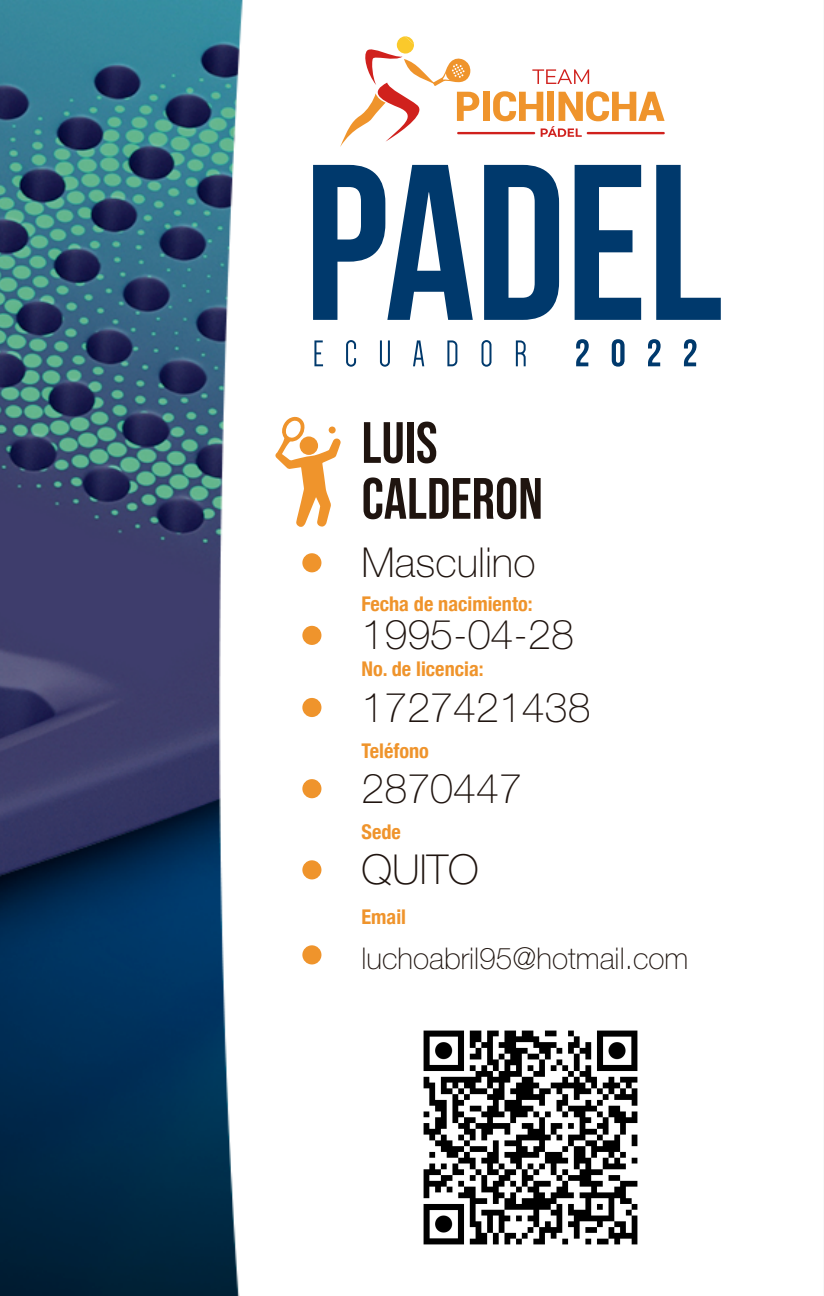
<style>
.page{position:relative;width:824px;height:1296px;background:#fff}
.page>*{position:absolute;margin:0;border:0;box-sizing:border-box;transform-origin:0 0}
.t1{font:58.2px/55.8px "Bebas Neue";color:#1f140f}
.t2{font:100 41.4px/72.6px "Helvetica Neue LT Std";color:#1f140f}
.t3{font:100 30px "Helvetica Neue LT Std";color:#1f140f}
.t4{font:700 condensed 20.4px "Helvetica Neue";color:#ef942c}
</style>
<div class="page">
<img style="left:0;top:0;width:697px;height:1296px">
<svg style="left:313px;top:165px;width:160px;height:155px"></svg>
<svg style="left:484px;top:165px;width:75px;height:155px"></svg>
<svg style="left:574px;top:165px;width:67px;height:155px"></svg>
<svg style="left:656px;top:165px;width:65px;height:155px"></svg>
<svg style="left:314px;top:340px;width:9px;height:26px"></svg>
<svg style="left:346px;top:340px;width:10px;height:27px"></svg>
<svg style="left:380px;top:340px;width:10px;height:27px"></svg>
<svg style="left:413px;top:340px;width:11px;height:26px"></svg>
<svg style="left:447px;top:340px;width:10px;height:26px"></svg>
<svg style="left:481px;top:340px;width:10px;height:27px"></svg>
<svg style="left:516px;top:340px;width:9px;height:26px"></svg>
<svg style="left:576px;top:339px;width:13px;height:27px"></svg>
<svg style="left:611px;top:339px;width:13px;height:28px"></svg>
<svg style="left:648px;top:339px;width:12px;height:27px"></svg>
<svg style="left:684px;top:339px;width:12px;height:27px"></svg>
<svg style="left:275px;top:416px;width:66px;height:111px"></svg>
<div style="left:300px;top:436px;width:18px;height:19px;background:#ef942c;border-radius:50%"></div>
<div style="left:329px;top:427px;width:7px;height:7px;background:#ef942c;border-radius:50%"></div>
<svg style="left:532px;top:69px;width:57px;height:15px"></svg>
<div style="left:482px;top:92px;width:7px;height:29px;background:#ef942c"></div>
<hr style="left:457px;top:132px;width:78px;height:2px;background:#d0211d">
<hr style="left:586px;top:132px;width:79px;height:2px;background:#d0211d">
<svg style="left:493px;top:91px;width:171px;height:46px"></svg>
<svg style="left:340px;top:36px;width:139px;height:111px"></svg>
<div style="left:302px;top:553px;width:19px;height:19px;background:#ef942c;border-radius:50%"></div>
<div style="left:302px;top:626px;width:19px;height:19px;background:#ef942c;border-radius:50%"></div>
<div style="left:302px;top:698px;width:19px;height:19px;background:#ef942c;border-radius:50%"></div>
<div style="left:302px;top:779px;width:19px;height:19px;background:#ef942c;border-radius:50%"></div>
<div style="left:302px;top:860px;width:19px;height:19px;background:#ef942c;border-radius:50%"></div>
<div style="left:302px;top:945px;width:19px;height:19px;background:#ef942c;border-radius:50%"></div>
<img style="left:413px;top:1020px;width:235px;height:236px">
<h1 class="t1" style="left:361px;top:414px;width:183px">LUIS<br>CALDERON</h1>
<h2 class="t2" style="left:361px;top:526px;width:231px">Masculino<br>1995-04-28<br>1727421438</h2>
<p class="t4" style="left:361px;top:591px;width:173px">Fecha de nacimiento:</p>
<p class="t4" style="left:361px;top:657px;width:124px">No. de licencia:</p>
<p class="t4" style="left:361px;top:738px;width:69px">Teléfono</p>
<h2 class="t2" style="left:361px;top:752px;width:162px">2870447</h2>
<p class="t4" style="left:361px;top:819px;width:41px">Sede</p>
<h2 class="t2" style="left:361px;top:833px;width:119px">QUITO</h2>
<p class="t4" style="left:361px;top:904px;width:46px">Email</p>
<h3 class="t3" style="left:361px;top:941px;width:328px">luchoabril95@hotmail.com</h3>
</div>
